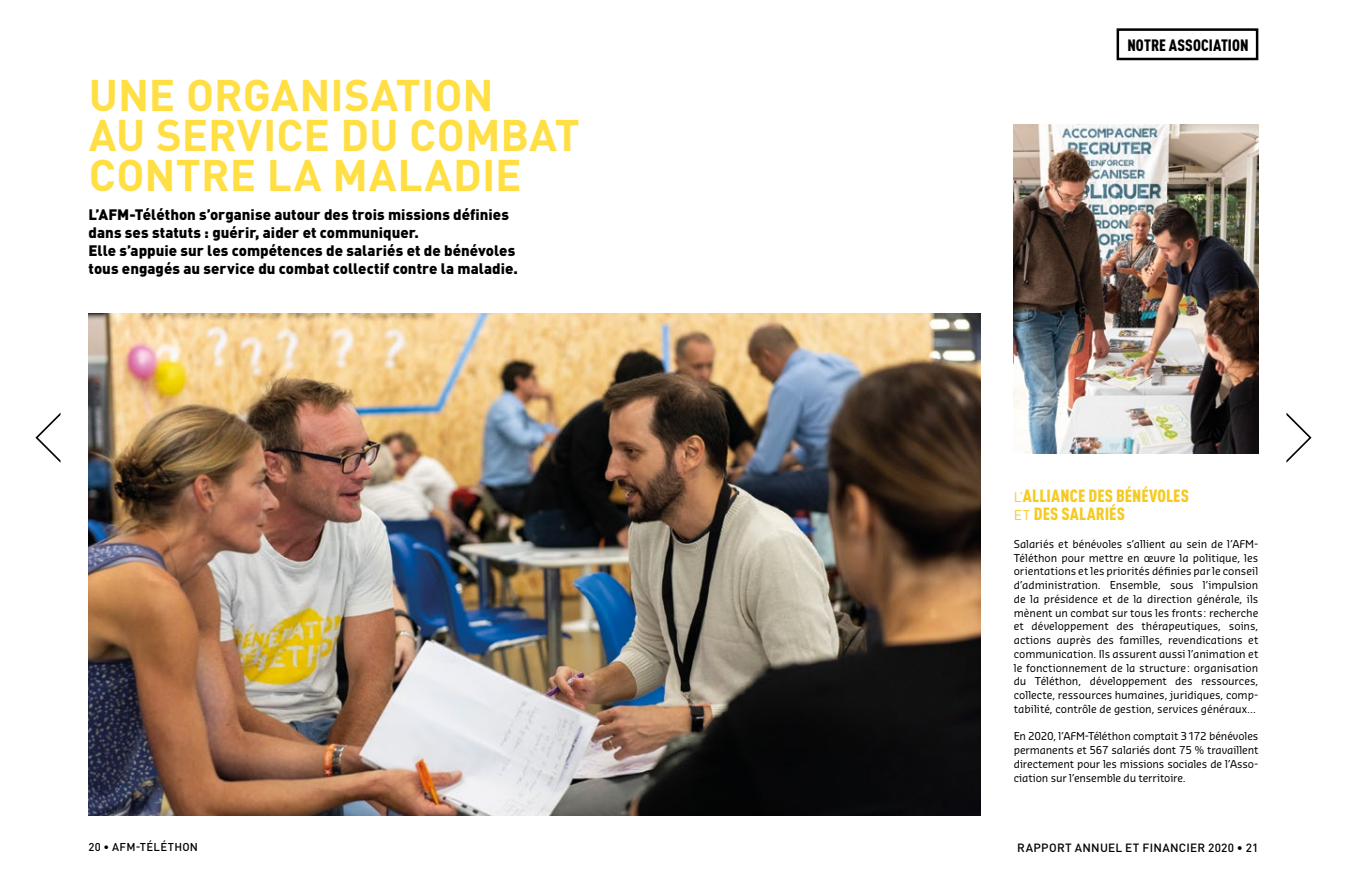
<style>
.page{position:relative;width:1347px;height:886px;background:#fff}
.page>*{position:absolute;margin:0;border:0;box-sizing:border-box;transform-origin:0 0}
.t1{font:700 43.75px/40px "DIN Pro";color:#ffdf43}
.t2{font:900 condensed 17.5px/18.8px "DIN Pro";letter-spacing:.005em;color:#f6ca21}
.t3{font:900 condensed 16.25px "DIN Pro";letter-spacing:.005em;color:#000}
.t4{font:900 15px/18px "DIN Pro";color:#000}
.t5{font:500 11.88px "DIN Pro";letter-spacing:.02em;color:#000}
.t6{font:500 11.25px "DIN Pro";letter-spacing:.03em;color:#000}
.t7{font:10.62px/13.8px "Sansa Pro";letter-spacing:-.01em;color:#000;text-align:justify}
.s1{font-weight:400;font-stretch:normal;font-size:13.75px}
</style>
<div class="page">
<img style="left:89px;top:314px;width:891px;height:501px">
<img style="left:1013px;top:124px;width:245px;height:330px">
<svg style="left:35px;top:413px;width:25px;height:49px"></svg>
<svg style="left:1286px;top:413px;width:25px;height:50px"></svg>
<div style="left:1116px;top:28px;width:142px;height:32px;border:2px solid #000"></div>
<h1 class="t1" style="left:89px;top:70px;width:492px">UNE ORGANISATION<br>AU SERVICE DU COMBAT<br>CONTRE LA MALADIE</h1>
<p class="t4" style="left:89px;top:203px;width:431px">L’AFM-Téléthon s’organise autour des trois missions définies dans ses statuts : guérir, aider et communiquer.<br>Elle s’appuie sur les compétences de salariés et de bénévoles tous engagés au service du combat collectif contre la maladie.</p>
<h3 class="t3" style="left:1127px;top:32px;width:123px">NOTRE ASSOCIATION</h3>
<h2 class="t2" style="left:1013px;top:484px;width:177px"><span class="s1">L’</span>ALLIANCE DES BÉNÉVOLES<br><span class="s1">ET</span> DES SALARIÉS</h2>
<p class="t7" style="left:1013px;top:536px;width:246px">Salariés et bénévoles s’allient au sein de l’AFM-Téléthon pour mettre en œuvre la politique, les orientations et les priorités définies par le conseil d’administration. Ensemble, sous l’impulsion de la présidence et de la direction générale, ils mènent un combat sur tous les fronts: recherche et développement des thérapeutiques, soins, actions auprès des familles, revendications et communication. Ils assurent aussi l’animation et le fonctionnement de la structure: organisation du Téléthon, développement des ressources, collecte, ressources humaines, juridiques, comp&shy;tabilité, contrôle de gestion, services généraux…</p>
<p class="t7" style="left:1013px;top:729px;width:246px;text-align:left">En 2020, l’AFM-Téléthon comptait 3172 bénévoles permanents et 567 salariés dont 75 % travaillent directement pour les missions sociales de l’Asso&shy;ciation sur l’ensemble du territoire.</p>
<p class="t6" style="left:89px;top:838px;width:111px">20 • AFM-TÉLÉTHON</p>
<p class="t5" style="left:1017px;top:838px;width:243px">RAPPORT ANNUEL ET FINANCIER 2020 • 21</p>
</div>
